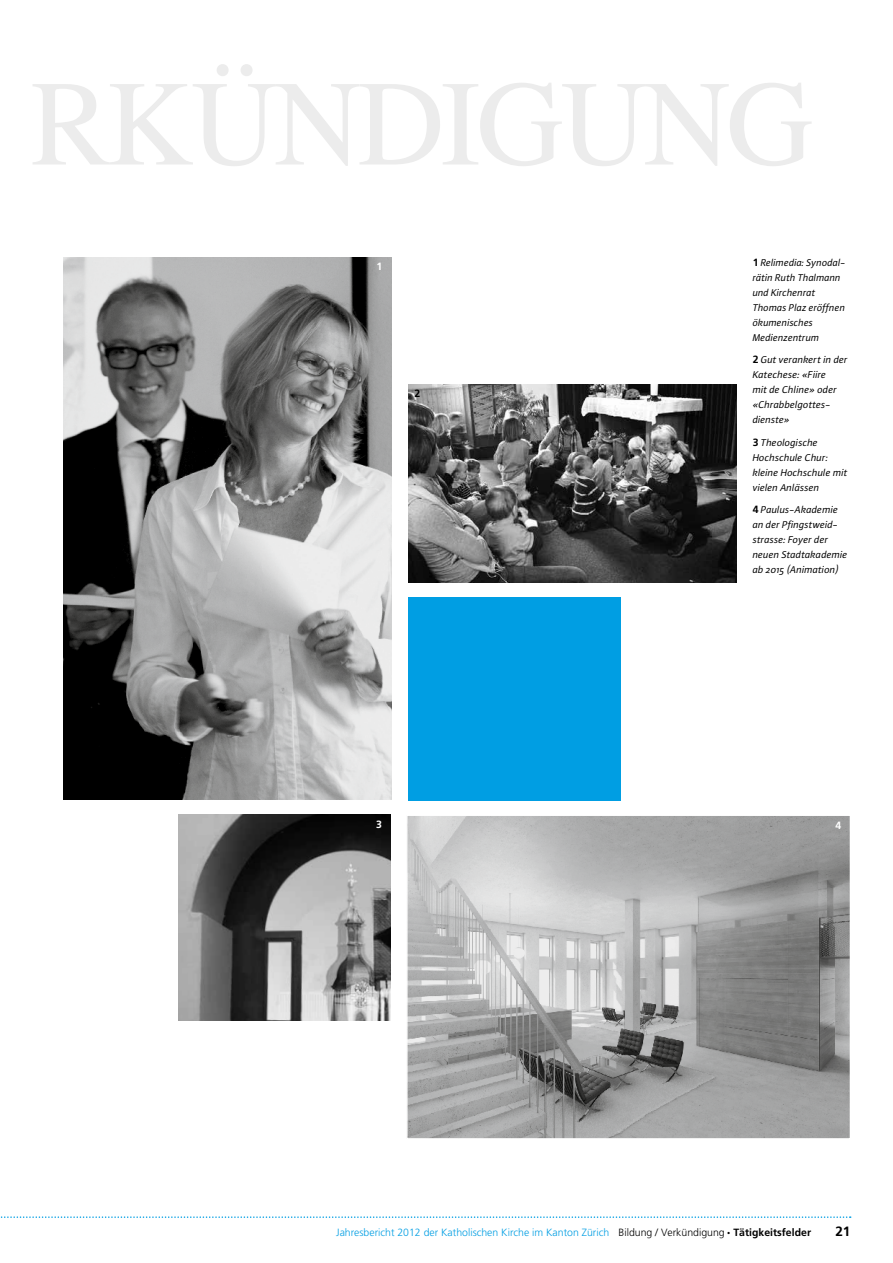
<style>
.page{position:relative;width:893px;height:1263px;background:#fff}
.page>*{position:absolute;margin:0;border:0;box-sizing:border-box;transform-origin:0 0}
.t1{font:700 13.5px "Frutiger";color:#000}
.t2{font:italic 10.5px/15px "Plus Sans Normal";color:#000}
.t3{font:300 10.5px "Frutiger";color:#009ee3}
.t4{font:700 10.5px "Frutiger";color:#fff}
.t5{font:700 10.5px "Frutiger";color:#000}
.s1{font-family:"Frutiger";font-weight:700;font-style:normal}
.s2{color:#000}
.s3{font-family:"Plus Sans Normal";font-weight:400;color:#000}
.s4{font-weight:700;color:#000}
</style>
<div class="page">
<svg style="left:0;top:1216px;width:851px;height:2px"></svg>
<img style="left:409px;top:817px;width:439px;height:320px">
<div style="left:406px;top:814px;width:445px;height:326px;border:2px solid #fff"></div>
<div style="left:408px;top:597px;width:213px;height:204px;background:#009ee3"></div>
<img style="left:178px;top:814px;width:213px;height:207px">
<img style="left:64px;top:257px;width:327px;height:542px">
<img style="left:409px;top:384px;width:327px;height:199px">
<p class="t4" style="left:376px;top:260px;width:7px">1</p>
<p class="t5" style="left:415px;top:387px;width:7px">2</p>
<p class="t2" style="left:753px;top:254px;width:95px"><span class="s1">1</span> Relimedia: Synodal&shy;rätin Ruth Thalmann und Kirchenrat<br>Thomas Plaz eröffnen ökumenisches<br>Medienzentrum</p>
<p class="t2" style="left:753px;top:352px;width:97px"><span class="s1">2</span> Gut verankert in der<br>Katechese: «Fiire<br>mit de Chline» oder «Chrabbelgottes&shy;dienste»</p>
<p class="t2" style="left:753px;top:434px;width:96px"><span class="s1">3</span> Theologische<br>Hochschule Chur: kleine Hochschule mit vielen Anlässen</p>
<p class="t2" style="left:753px;top:502px;width:96px"><span class="s1">4</span> Paulus-Akademie an der Pfingstweid&shy;strasse: Foyer der neuen Stadtakademie ab 2015 (Animation)</p>
<p class="t4" style="left:376px;top:818px;width:7px">3</p>
<p class="t4" style="left:835px;top:819px;width:7px">4</p>
<p class="t3" style="left:336px;top:1226px;width:476px">Jahresbericht 2012 der Katholischen Kirche im Kanton Zürich <span class="s2">Bildung / Verkündigung</span> <span class="s3">•</span> <span class="s4">Tätigkeitsfelder</span></p>
<p class="t1" style="left:835px;top:1223px;width:17px">21</p>
</div>
